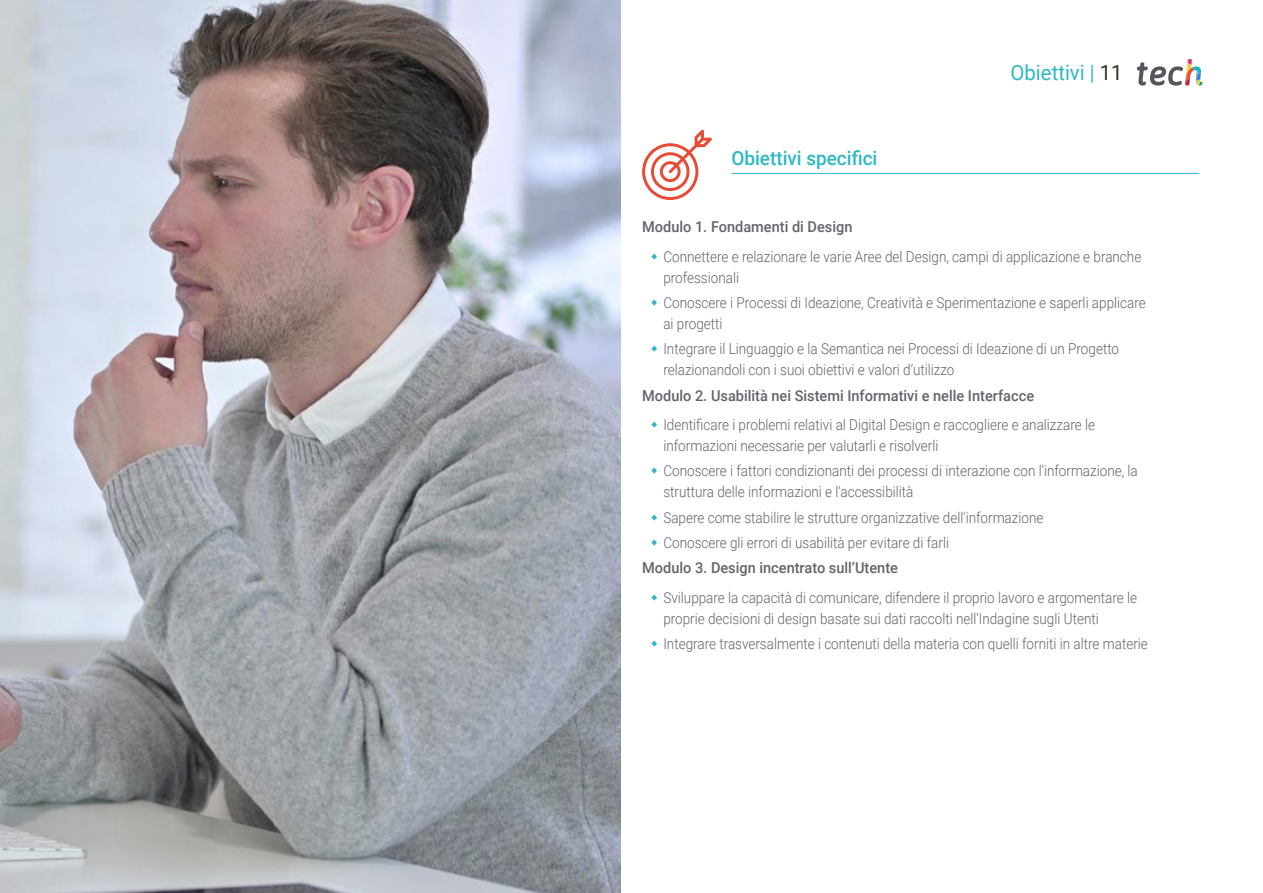
<style>
.page{position:relative;width:1263px;height:893px;background:#fff}
.page>*{position:absolute;margin:0;border:0;box-sizing:border-box;transform-origin:0 0}
.t1{font:21px "Roboto";color:#2db8c5}
.t2{font:500 19.5px "Roboto";color:#2db8c5}
.t3{font:300 15px/21px "Roboto";color:#61646a;scale:.9 1}
.t4{font:500 15px "Roboto";color:#61646a}
.s1{color:#312e20}
</style>
<div class="page">
<hr style="left:731px;top:173px;width:468px;height:1px;background:#2db8c5">
<svg style="left:642px;top:130px;width:70px;height:70px"></svg>
<img style="left:0;top:0;width:621px;height:893px">
<svg style="left:1137px;top:59px;width:65px;height:27px"></svg>
<h2 class="t2" style="left:731px;top:144px;width:147px">Obiettivi specifici</h2>
<h1 class="t1" style="left:1010px;top:57px;width:114px">Obiettivi | <span class="s1">11</span></h1>
<p class="t4" style="left:642px;top:217px;width:212px">Modulo 1. Fondamenti di Design</p>
<p class="t3" style="left:663px;top:245px;width:532px">Connettere e relazionare le varie Aree del Design, campi di applicazione e branche professionali</p>
<p class="t3" style="left:663px;top:292px;width:537px">Conoscere i Processi di Ideazione, Creatività e Sperimentazione e saperli applicare ai progetti</p>
<p class="t3" style="left:663px;top:338px;width:508px">Integrare il Linguaggio e la Semantica nei Processi di Ideazione di un Progetto relazionandoli con i suoi obiettivi e valori d’utilizzo</p>
<p class="t4" style="left:642px;top:385px;width:393px">Modulo 2. Usabilità nei Sistemi Informativi e nelle Interfacce</p>
<p class="t3" style="left:663px;top:414px;width:481px">Identificare i problemi relativi al Digital Design e raccogliere e analizzare le informazioni necessarie per valutarli e risolverli</p>
<p class="t3" style="left:663px;top:460px;width:529px">Conoscere i fattori condizionanti dei processi di interazione con l'informazione, la struttura delle informazioni e l'accessibilità</p>
<p class="t3" style="left:663px;top:504px;width:424px;line-height:25.2px">Sapere come stabilire le strutture organizzative dell'informazione<br>Conoscere gli errori di usabilità per evitare di farli</p>
<p class="t4" style="left:642px;top:557px;width:257px">Modulo 3. Design incentrato sull’Utente</p>
<p class="t3" style="left:663px;top:586px;width:528px">Sviluppare la capacità di comunicare, difendere il proprio lavoro e argomentare le proprie decisioni di design basate sui dati raccolti nell'Indagine sugli Utenti</p>
<p class="t3" style="left:663px;top:632px;width:540px">Integrare trasversalmente i contenuti della materia con quelli forniti in altre materie</p>
</div>
